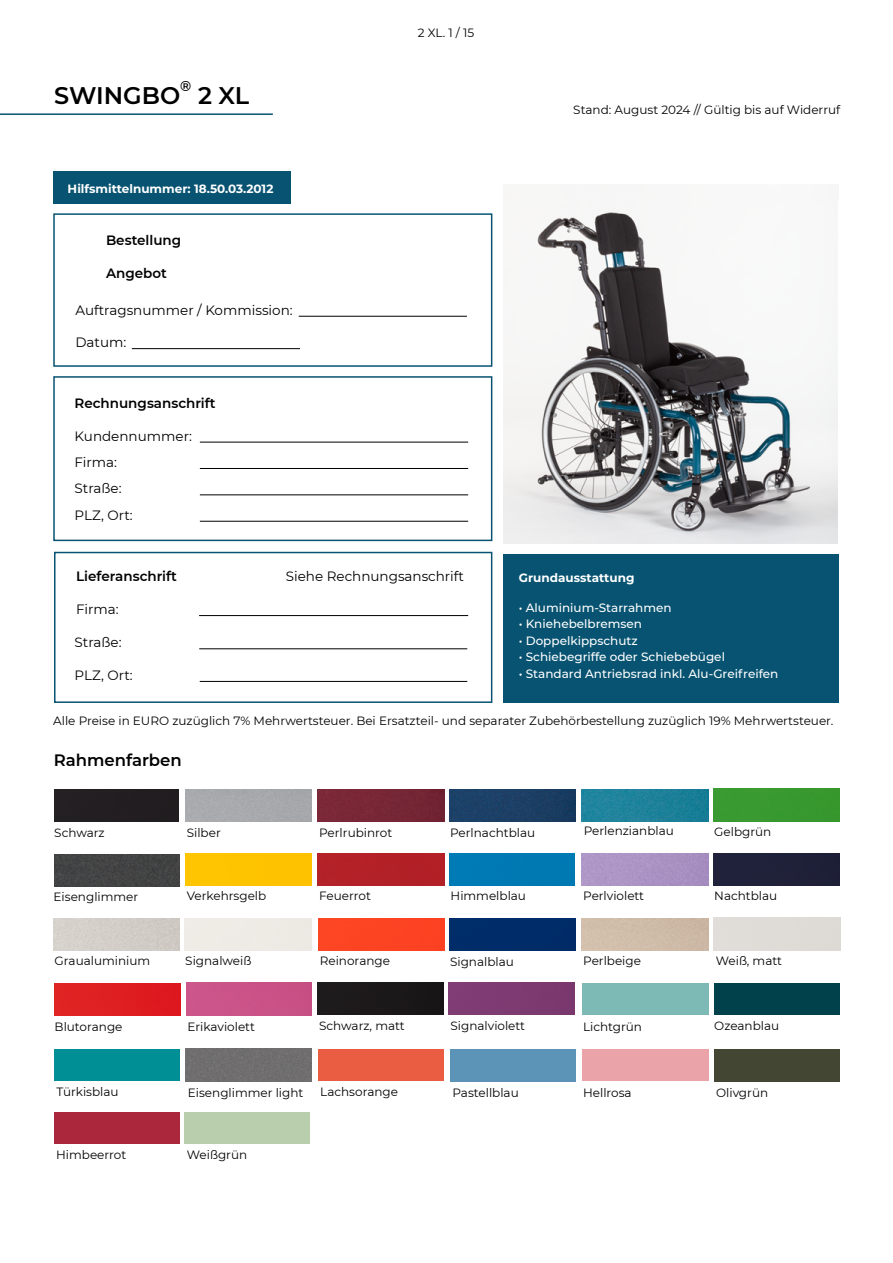
<style>
.page{position:relative;width:893px;height:1263px;background:#fff}
.page>*{position:absolute;margin:0;border:0;box-sizing:border-box;transform-origin:0 0}
.t1{font:600 24px "Montserrat";color:#000}
.t2{font:600 16.5px "Montserrat";color:#000}
.t3{font:600 13.95px "Montserrat";color:#000}
.t4{font:13.5px "Montserrat";color:#000}
.t5{font:600 13.5px "Montserrat";color:#000}
.t6{font:12px "Montserrat";color:#000}
.t7{font:500 12px "Montserrat";color:#fff}
.t8{font:700 12px "Montserrat";color:#fff}
</style>
<div class="page">
<div style="left:53px;top:213px;width:439px;height:154px;border:2px solid #075371"></div>
<div style="left:53px;top:376px;width:439px;height:165px;border:2px solid #075371"></div>
<div style="left:54px;top:552px;width:438px;height:151px;border:2px solid #075371"></div>
<div style="left:504px;top:554px;width:335px;height:149px;background:#075371"></div>
<div style="left:53px;top:171px;width:237px;height:33px;background:#075371"></div>
<hr style="left:299px;top:316px;width:168px;height:1px;background:#000">
<hr style="left:200px;top:442px;width:268px;height:1px;background:#000">
<hr style="left:199px;top:615px;width:269px;height:1px;background:#000">
<hr style="left:199px;top:648px;width:268px;height:1px;background:#000">
<hr style="left:200px;top:681px;width:267px;height:1px;background:#000">
<hr style="left:200px;top:468px;width:268px;height:1px;background:#000">
<hr style="left:200px;top:495px;width:268px;height:1px;background:#000">
<hr style="left:200px;top:521px;width:268px;height:1px;background:#000">
<hr style="left:132px;top:348px;width:168px;height:1px;background:#000">
<img style="left:504px;top:212px;width:334px;height:331px">
<hr style="left:0;top:113px;width:273px;height:2px;background:#075371">
<div style="left:186px;top:1049px;width:126px;height:32px;background:#706e6f"></div>
<div style="left:714px;top:1049px;width:126px;height:32px;background:#424632"></div>
<div style="left:55px;top:1049px;width:125px;height:32px;background:#008f95"></div>
<div style="left:450px;top:1049px;width:125px;height:33px;background:#5c94b8"></div>
<div style="left:318px;top:1049px;width:125px;height:32px;background:#eb5d43"></div>
<div style="left:54px;top:1112px;width:125px;height:32px;background:#ab273c"></div>
<div style="left:449px;top:983px;width:125px;height:32px;background:#7d3b72"></div>
<div style="left:318px;top:983px;width:126px;height:32px;background:#1b181a"></div>
<div style="left:582px;top:918px;width:126px;height:33px;background:#d0bca9"></div>
<div style="left:582px;top:853px;width:126px;height:32px;background:#ab93c4"></div>
<div style="left:186px;top:983px;width:125px;height:32px;background:#ca5388"></div>
<div style="left:55px;top:983px;width:126px;height:33px;background:#de1f21"></div>
<div style="left:449px;top:918px;width:126px;height:33px;background:#002d69"></div>
<div style="left:318px;top:789px;width:126px;height:32px;background:#772636"></div>
<div style="left:449px;top:854px;width:126px;height:32px;background:#007ab3"></div>
<div style="left:318px;top:854px;width:126px;height:32px;background:#b32127"></div>
<img style="left:449px;top:789px;width:126px;height:32px">
<div style="left:713px;top:853px;width:127px;height:32px;background:#1f2139"></div>
<div style="left:318px;top:918px;width:126px;height:32px;background:#fc4422"></div>
<img style="left:582px;top:789px;width:126px;height:32px">
<div style="left:713px;top:789px;width:127px;height:32px;background:#389930"></div>
<div style="left:54px;top:918px;width:125px;height:32px;background:#d3cdc8"></div>
<div style="left:54px;top:789px;width:125px;height:32px;background:#221e21"></div>
<div style="left:186px;top:854px;width:125px;height:32px;background:#ffc400"></div>
<div style="left:582px;top:983px;width:127px;height:32px;background:#7ebab5"></div>
<div style="left:582px;top:1049px;width:127px;height:32px;background:#eaa3a8"></div>
<div style="left:54px;top:854px;width:126px;height:32px;background:#434344"></div>
<div style="left:714px;top:983px;width:125px;height:32px;background:#00414b"></div>
<div style="left:185px;top:1112px;width:125px;height:32px;background:#b9ceac"></div>
<p class="t3" style="left:180px;top:76px;width:13px">®</p>
<h1 class="t1" style="left:54px;top:78px;width:128px">SWINGBO</h1>
<h1 class="t1" style="left:198px;top:78px;width:53px">2 XL</h1>
<p class="t8" style="left:68px;top:180px;width:207px">Hilfsmittelnummer: 18.50.03.2012</p>
<p class="t5" style="left:106px;top:230px;width:77px">Bestellung</p>
<p class="t5" style="left:106px;top:263px;width:62px">Angebot</p>
<p class="t4" style="left:75px;top:301px;width:219px">Auftragsnummer / Kommission:</p>
<p class="t4" style="left:75px;top:333px;width:52px">Datum:</p>
<p class="t5" style="left:75px;top:393px;width:142px">Rechnungsanschrift</p>
<p class="t4" style="left:75px;top:427px;width:119px">Kundennummer:</p>
<p class="t4" style="left:75px;top:453px;width:44px">Firma:</p>
<p class="t4" style="left:75px;top:479px;width:49px">Straße:</p>
<p class="t4" style="left:75px;top:506px;width:60px">PLZ, Ort:</p>
<p class="t6" style="left:418px;top:25px;width:58px">2 XL. 1 / 15</p>
<p class="t5" style="left:76px;top:567px;width:102px">Lieferanschrift</p>
<p class="t4" style="left:76px;top:600px;width:44px">Firma:</p>
<p class="t4" style="left:75px;top:633px;width:49px">Straße:</p>
<p class="t4" style="left:75px;top:666px;width:60px">PLZ, Ort:</p>
<p class="t4" style="left:286px;top:566px;width:180px">Siehe Rechnungsanschrift</p>
<p class="t6" style="left:573px;top:102px;width:268px">Stand: August 2024 // Gültig bis auf Widerruf</p>
<p class="t8" style="left:519px;top:569px;width:117px">Grundausstattung</p>
<p class="t7" style="left:519px;top:599px;width:154px">• Aluminium-Starrahmen</p>
<p class="t7" style="left:519px;top:615px;width:125px">• Kniehebelbremsen</p>
<p class="t7" style="left:519px;top:632px;width:120px">• Doppelkippschutz</p>
<p class="t7" style="left:519px;top:648px;width:208px">• Schiebegriffe oder Schiebebügel</p>
<p class="t7" style="left:519px;top:665px;width:261px">• Standard Antriebsrad inkl. Alu-Greifreifen</p>
<p class="t6" style="left:53px;top:713px;width:782px">Alle Preise in EURO zuzüglich 7% Mehrwertsteuer. Bei Ersatzteil- und separater Zubehörbestellung zuzüglich 19% Mehrwertsteuer.</p>
<h2 class="t2" style="left:54px;top:748px;width:129px">Rahmenfarben</h2>
<p class="t6" style="left:54px;top:824px;width:52px">Schwarz</p>
<p class="t6" style="left:54px;top:889px;width:86px">Eisenglimmer</p>
<p class="t6" style="left:584px;top:823px;width:92px">Perlenzianblau</p>
<p class="t6" style="left:187px;top:824px;width:36px">Silber</p>
<p class="t6" style="left:714px;top:823px;width:59px">Gelbgrün</p>
<p class="t6" style="left:319px;top:824px;width:75px">Perlrubinrot</p>
<p class="t6" style="left:450px;top:824px;width:87px">Perlnachtblau</p>
<p class="t6" style="left:187px;top:887px;width:81px">Verkehrsgelb</p>
<p class="t6" style="left:319px;top:887px;width:53px">Feuerrot</p>
<p class="t6" style="left:451px;top:887px;width:77px">Himmelblau</p>
<p class="t6" style="left:583px;top:887px;width:62px">Perlviolett</p>
<p class="t6" style="left:714px;top:887px;width:65px">Nachtblau</p>
<p class="t6" style="left:185px;top:953px;width:68px">Signalweiß</p>
<p class="t6" style="left:55px;top:953px;width:97px">Graualuminium</p>
<p class="t6" style="left:583px;top:953px;width:59px">Perlbeige</p>
<p class="t6" style="left:320px;top:953px;width:72px">Reinorange</p>
<p class="t6" style="left:450px;top:953px;width:65px">Signalblau</p>
<p class="t6" style="left:716px;top:952px;width:68px">Weiß, matt</p>
<p class="t6" style="left:55px;top:1018px;width:69px">Blutorange</p>
<p class="t6" style="left:188px;top:1018px;width:69px">Erikaviolett</p>
<p class="t6" style="left:319px;top:1017px;width:87px">Schwarz, matt</p>
<p class="t6" style="left:451px;top:1017px;width:76px">Signalviolett</p>
<p class="t6" style="left:583px;top:1019px;width:60px">Lichtgrün</p>
<p class="t6" style="left:714px;top:1017px;width:66px">Ozeanblau</p>
<p class="t6" style="left:56px;top:1083px;width:64px">Türkisblau</p>
<p class="t6" style="left:188px;top:1084px;width:117px">Eisenglimmer light</p>
<p class="t6" style="left:452px;top:1084px;width:68px">Pastellblau</p>
<p class="t6" style="left:716px;top:1085px;width:54px">Olivgrün</p>
<p class="t6" style="left:320px;top:1083px;width:79px">Lachsorange</p>
<p class="t6" style="left:583px;top:1085px;width:50px">Hellrosa</p>
<p class="t6" style="left:56px;top:1146px;width:72px">Himbeerrot</p>
<p class="t6" style="left:187px;top:1146px;width:62px">Weißgrün</p>
</div>
